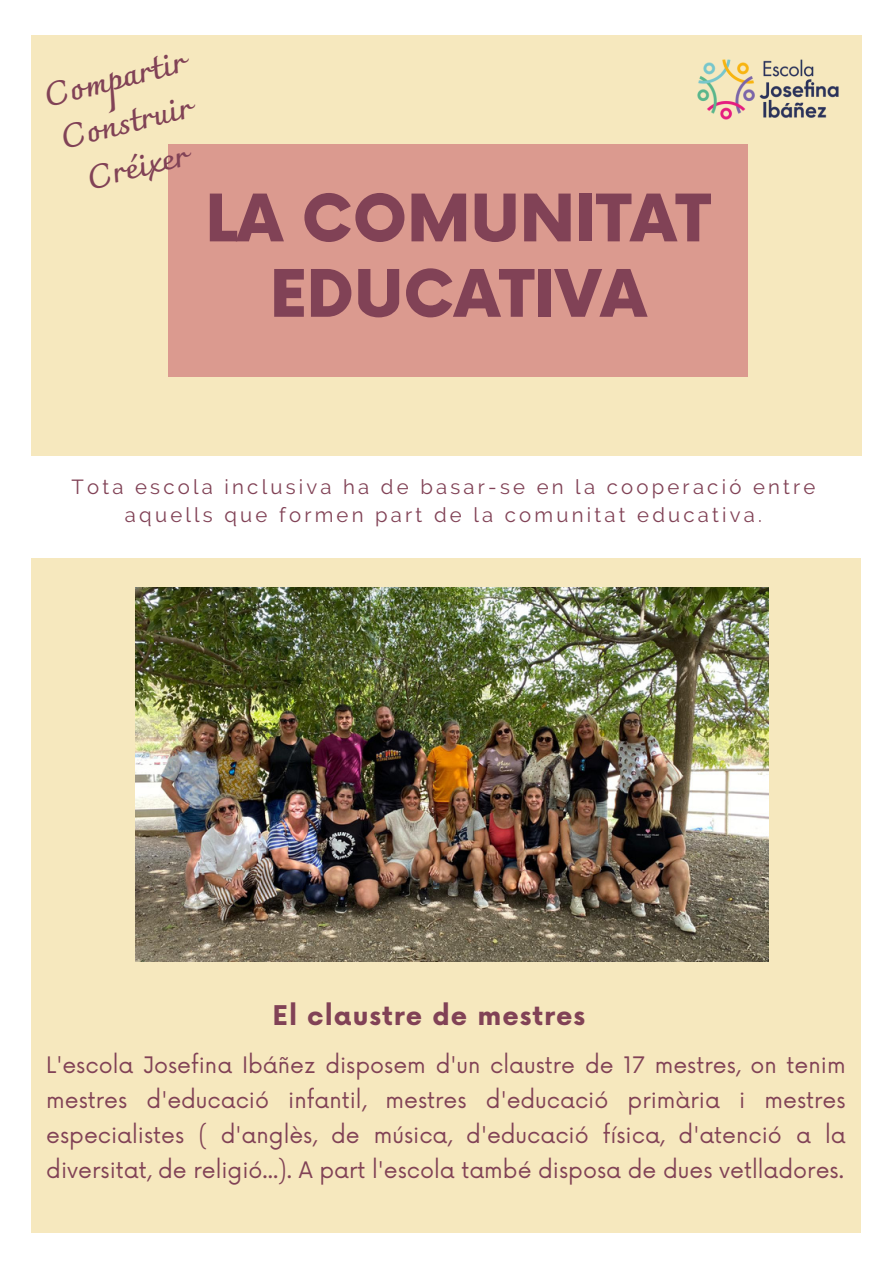
<style>
.page{position:relative;width:893px;height:1264px;background:#fff}
.page>*{position:absolute;margin:0;border:0;box-sizing:border-box;transform-origin:0 0}
.t1{font:900 63.75px/75.3px "Now";color:#814256;text-align:center}
.t2{font:700 32.7px/45.5px "Charmonman";color:#814256;text-align:center}
.t3{font:700 26.4px "Now";letter-spacing:.04em;color:#814256}
.t4{font:22.2px/34.8px "Now";color:#814256;text-align:justify}
.t5{font:20.4px/28.2px "Raleway";letter-spacing:.16em;color:#814256;text-align:center}
</style>
<div class="page">
<div style="left:32px;top:35px;width:829px;height:421px;background:#f6e8be"></div>
<div style="left:168px;top:144px;width:579px;height:233px;background:#db9a8f"></div>
<div style="left:32px;top:558px;width:829px;height:674px;background:#f6e8be"></div>
<img style="left:697px;top:59px;width:142px;height:61px">
<img style="left:136px;top:587px;width:632px;height:374px">
<h3 class="t2" style="left:39px;top:73px;width:145px;rotate:-14deg">Compartir<br>Construir<br>Créixer</h3>
<p class="t1" style="left:205px;top:184px;width:506px">LA COMUNITAT<br>EDUCATIVA</p>
<h1 class="t5" style="left:71px;top:473px;width:745px">Tota escola inclusiva ha de basar-se en la cooperació entre aquells que formen part de la comunitat educativa.</h1>
<p class="t3" style="left:272px;top:1001px;width:314px">El claustre de mestres</p>
<p class="t4" style="left:46px;top:1049px;width:800px">L'escola Josefina Ibáñez disposem d'un claustre de 17 mestres, on tenim mestres d'educació infantil, mestres d'educació primària i mestres especialistes ( d'anglès, de música, d'educació física, d'atenció a la diversitat, de religió...). A part l'escola també disposa de dues vetlladores.</p>
</div>
